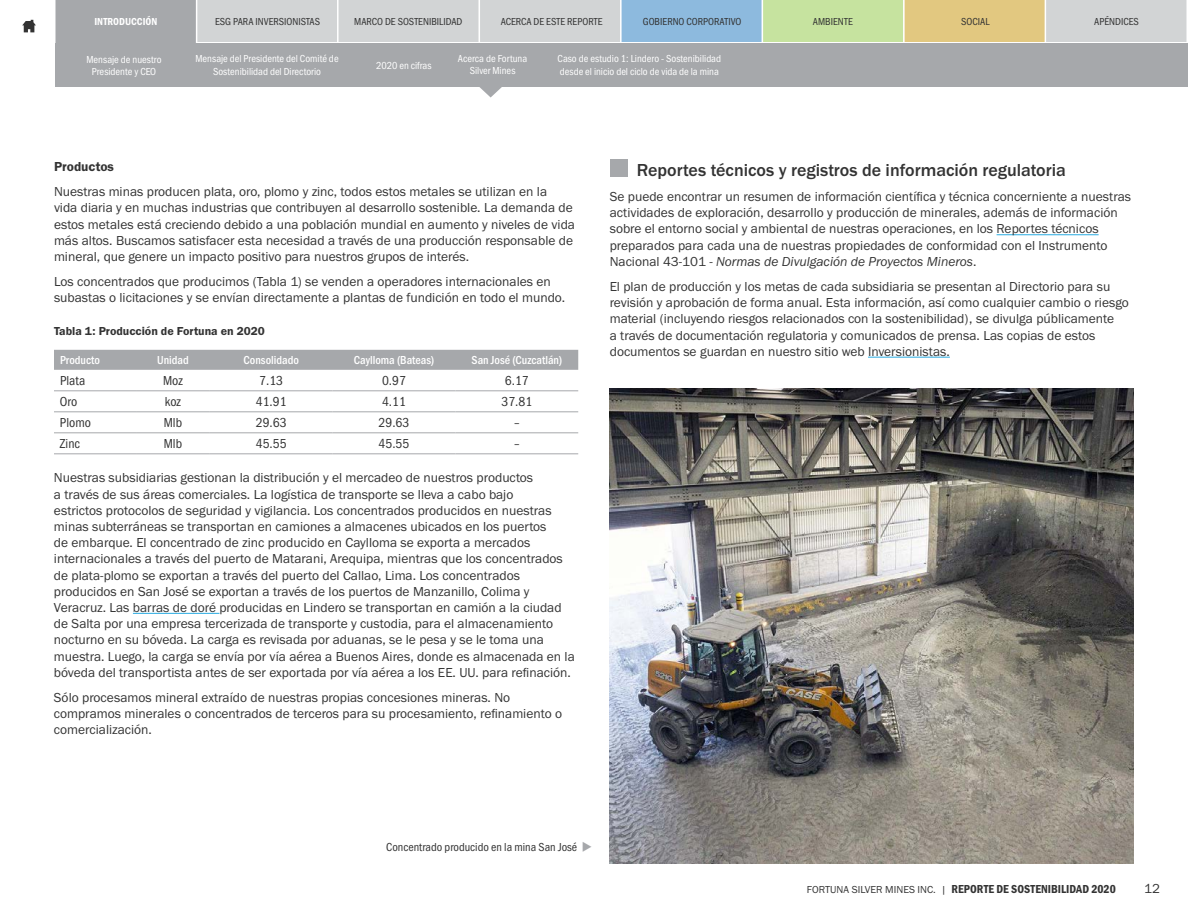
<style>
.page{position:relative;width:1188px;height:918px;background:#fff}
.page>*{position:absolute;margin:0;border:0;box-sizing:border-box;transform-origin:0 0}
.t1{font:500 18px "Franklin Gothic URW";color:#333}
.t2{font:13.5px/16.2px "Franklin Gothic URW Boo";color:#333}
.t3{font:13.5px "Franklin Gothic URW Cond";color:#333}
.t4{font:13.5px "Franklin Gothic URW Boo Ita";color:#333}
.t5{font:13.5px "Franklin Gothic URW Dem";color:#333}
.t6{font:500 12px "Franklin Gothic URW Cond";color:#fff}
.t7{font:12px "Franklin Gothic URW Con Dem";color:#333}
.t8{font:12px "Franklin Gothic URW Cond";color:#333}
.t9{font:12px "Franklin Gothic URW Dem";color:#333}
.t10{font:10.5px/12.6px "Franklin Gothic URW Cond";color:#fff;text-align:center}
.t11{font:10.5px "Franklin Gothic URW Cond";color:#333}
.t12{font:10.5px "Franklin Gothic URW Con Dem";color:#fff}
.s1{font-family:"Franklin Gothic URW Boo"}
.s2{color:#a6a8ab}
.s3{font-family:"Franklin Gothic URW Boo";font-size:10.5px}
</style>
<div class="page">
<svg style="left:22px;top:20px;width:14px;height:12px"></svg>
<svg style="left:55px;top:0;width:1133px;height:47px;background:#c5ccc0"></svg>
<div style="left:56px;top:44px;width:1132px;height:43px;background:#a6a8ab"></div>
<svg style="left:479px;top:87px;width:23px;height:11px"></svg>
<hr style="left:133px;top:613px;width:86px;height:1px;background:#27aae1">
<div style="left:54px;top:350px;width:524px;height:20px;background:#a6a8ab"></div>
<hr style="left:54px;top:391px;width:82px;height:1px;background:#a6a8ab">
<hr style="left:136px;top:391px;width:74px;height:1px;background:#a6a8ab">
<hr style="left:210px;top:391px;width:123px;height:1px;background:#a6a8ab">
<hr style="left:333px;top:391px;width:122px;height:1px;background:#a6a8ab">
<hr style="left:455px;top:391px;width:123px;height:1px;background:#a6a8ab">
<hr style="left:54px;top:412px;width:82px;height:1px;background:#a6a8ab">
<hr style="left:136px;top:412px;width:74px;height:1px;background:#a6a8ab">
<hr style="left:210px;top:412px;width:123px;height:1px;background:#a6a8ab">
<hr style="left:333px;top:412px;width:122px;height:1px;background:#a6a8ab">
<hr style="left:455px;top:412px;width:123px;height:1px;background:#a6a8ab">
<hr style="left:54px;top:433px;width:82px;height:1px;background:#a6a8ab">
<hr style="left:136px;top:433px;width:74px;height:1px;background:#a6a8ab">
<hr style="left:210px;top:433px;width:123px;height:1px;background:#a6a8ab">
<hr style="left:333px;top:433px;width:122px;height:1px;background:#a6a8ab">
<hr style="left:455px;top:433px;width:123px;height:1px;background:#a6a8ab">
<hr style="left:54px;top:453px;width:82px;height:1px;background:#a6a8ab">
<hr style="left:136px;top:453px;width:74px;height:1px;background:#a6a8ab">
<hr style="left:210px;top:453px;width:123px;height:1px;background:#a6a8ab">
<hr style="left:333px;top:453px;width:122px;height:1px;background:#a6a8ab">
<hr style="left:455px;top:453px;width:123px;height:1px;background:#a6a8ab">
<hr style="left:997px;top:234px;width:102px;height:1px;background:#27aae1">
<hr style="left:868px;top:357px;width:82px;height:1px;background:#27aae1">
<div style="left:610px;top:159px;width:18px;height:18px;background:#a6a8ab"></div>
<img style="left:610px;top:389px;width:523px;height:474px">
<p class="t12" style="left:94px;top:14px;width:64px">INTRODUCCIÓN</p>
<p class="t11" style="left:215px;top:14px;width:106px">ESG PARA INVERSIONISTAS</p>
<p class="t11" style="left:354px;top:14px;width:110px">MARCO DE SOSTENIBILIDAD</p>
<p class="t11" style="left:501px;top:14px;width:104px">ACERCA DE ESTE REPORTE</p>
<p class="t11" style="left:643px;top:14px;width:100px">GOBIERNO CORPORATIVO</p>
<p class="t11" style="left:813px;top:14px;width:41px">AMBIENTE</p>
<p class="t11" style="left:961px;top:14px;width:30px">SOCIAL</p>
<p class="t11" style="left:1094px;top:14px;width:46px">APÉNDICES</p>
<p class="t10" style="left:86px;top:52px;width:77px">Mensaje de nuestro<br>Presidente y CEO</p>
<p class="t10" style="left:195px;top:51px;width:145px">Mensaje del Presidente del Comité de<br>Sostenibilidad del Directorio</p>
<p class="t10" style="left:376px;top:58px;width:57px">2020 en cifras</p>
<p class="t10" style="left:458px;top:51px;width:71px">Acerca de Fortuna<br>Silver Mines</p>
<p class="t10" style="left:558px;top:51px;width:165px;text-align:left">Caso de estudio 1: Lindero - Sostenibilidad desde el inicio del ciclo de vida de la mina</p>
<p class="t5" style="left:54px;top:158px;width:61px">Productos</p>
<p class="t2" style="left:54px;top:183px;width:522px">Nuestras minas producen plata, oro, plomo y zinc, todos estos metales se utilizan en la<br>vida diaria y en muchas industrias que contribuyen al desarrollo sostenible. La demanda de estos metales está creciendo debido a una población mundial en aumento y niveles de vida más altos. Buscamos satisfacer esta necesidad a través de una producción responsable de mineral, que genere un impacto positivo para nuestros grupos de interés.</p>
<p class="t2" style="left:54px;top:273px;width:513px">Los concentrados que producimos (Tabla 1) se venden a operadores internacionales en subastas o licitaciones y se envían directamente a plantas de fundición en todo el mundo.</p>
<p class="t9" style="left:54px;top:323px;width:212px">Tabla 1: Producción de Fortuna en 2020</p>
<p class="t6" style="left:60px;top:351px;width:42px">Producto</p>
<p class="t6" style="left:157px;top:351px;width:33px">Unidad</p>
<p class="t6" style="left:244px;top:351px;width:57px">Consolidado</p>
<p class="t6" style="left:354px;top:351px;width:82px">Caylloma (Bateas)</p>
<p class="t6" style="left:472px;top:351px;width:92px">San José (Cuzcatlán)</p>
<p class="t3" style="left:60px;top:371px;width:27px">Plata</p>
<p class="t3" style="left:163px;top:371px;width:21px">Moz</p>
<p class="t3" style="left:259px;top:371px;width:25px">7.13</p>
<p class="t3" style="left:382px;top:371px;width:25px">0.97</p>
<p class="t3" style="left:505px;top:371px;width:25px">6.17</p>
<p class="t3" style="left:60px;top:392px;width:19px">Oro</p>
<p class="t3" style="left:165px;top:392px;width:17px">koz</p>
<p class="t3" style="left:256px;top:392px;width:32px">41.91</p>
<p class="t3" style="left:382px;top:392px;width:25px">4.11</p>
<p class="t3" style="left:501px;top:392px;width:32px">37.81</p>
<p class="t3" style="left:60px;top:413px;width:33px">Plomo</p>
<p class="t3" style="left:164px;top:413px;width:20px">Mlb</p>
<p class="t3" style="left:256px;top:413px;width:32px">29.63</p>
<p class="t3" style="left:379px;top:413px;width:32px">29.63</p>
<p class="t3" style="left:513px;top:413px;width:8px">–</p>
<p class="t3" style="left:60px;top:434px;width:22px">Zinc</p>
<p class="t3" style="left:164px;top:434px;width:20px">Mlb</p>
<p class="t3" style="left:256px;top:434px;width:32px">45.55</p>
<p class="t3" style="left:379px;top:434px;width:32px">45.55</p>
<p class="t3" style="left:513px;top:434px;width:8px">–</p>
<p class="t2" style="left:54px;top:470px;width:522px">Nuestras subsidiarias gestionan la distribución y el mercadeo de nuestros productos<br>a través de sus áreas comerciales. La logística de transporte se lleva a cabo bajo<br>estrictos protocolos de seguridad y vigilancia. Los concentrados producidos en nuestras minas subterráneas se transportan en camiones a almacenes ubicados en los puertos<br>de embarque. El concentrado de zinc producido en Caylloma se exporta a mercados internacionales a través del puerto de Matarani, Arequipa, mientras que los concentrados de plata-plomo se exportan a través del puerto del Callao, Lima. Los concentrados producidos en San José se exportan a través de los puertos de Manzanillo, Colima y Veracruz. Las barras de doré producidas en Lindero se transportan en camión a la ciudad de Salta por una empresa tercerizada de transporte y custodia, para el almacenamiento nocturno en su bóveda. La carga es revisada por aduanas, se le pesa y se le toma una muestra. Luego, la carga se envía por vía aérea a Buenos Aires, donde es almacenada en la bóveda del transportista antes de ser exportada por vía aérea a los EE. UU. para refinación.</p>
<p class="t2" style="left:54px;top:689px;width:510px">Sólo procesamos mineral extraído de nuestras propias concesiones mineras. No compramos minerales o concentrados de terceros para su procesamiento, refinamiento o comercialización.</p>
<h1 class="t1" style="left:637px;top:159px;width:431px">Reportes técnicos y registros de información regulatoria</h1>
<p class="t2" style="left:610px;top:188px;width:523px">Se puede encontrar un resumen de información científica y técnica concerniente a nuestras actividades de exploración, desarrollo y producción de minerales, además de información sobre el entorno social y ambiental de nuestras operaciones, en los Reportes técnicos preparados para cada una de nuestras propiedades de conformidad con el Instrumento</p>
<p class="t4" style="left:610px;top:253px;width:368px"><span class="s1">Nacional 43-101 -</span> Normas de Divulgación de Proyectos Mineros<span class="s1">.</span></p>
<p class="t2" style="left:610px;top:278px;width:521px">El plan de producción y los metas de cada subsidiaria se presentan al Directorio para su revisión y aprobación de forma anual. Esta información, así como cualquier cambio o riesgo material (incluyendo riesgos relacionados con la sostenibilidad), se divulga públicamente<br>a través de documentación regulatoria y comunicados de prensa. Las copias de estos documentos se guardan en nuestro sitio web Inversionistas.</p>
<p class="t8" style="left:386px;top:838px;width:208px">Concentrado producido en la mina San José <span class="s2">◆</span></p>
<p class="t7" style="left:807px;top:881px;width:310px"><span class="s3">FORTUNA SILVER MINES INC. |</span> REPORTE DE SOSTENIBILIDAD 2020</p>
<p class="t2" style="left:1144px;top:880px;width:17px">12</p>
</div>
